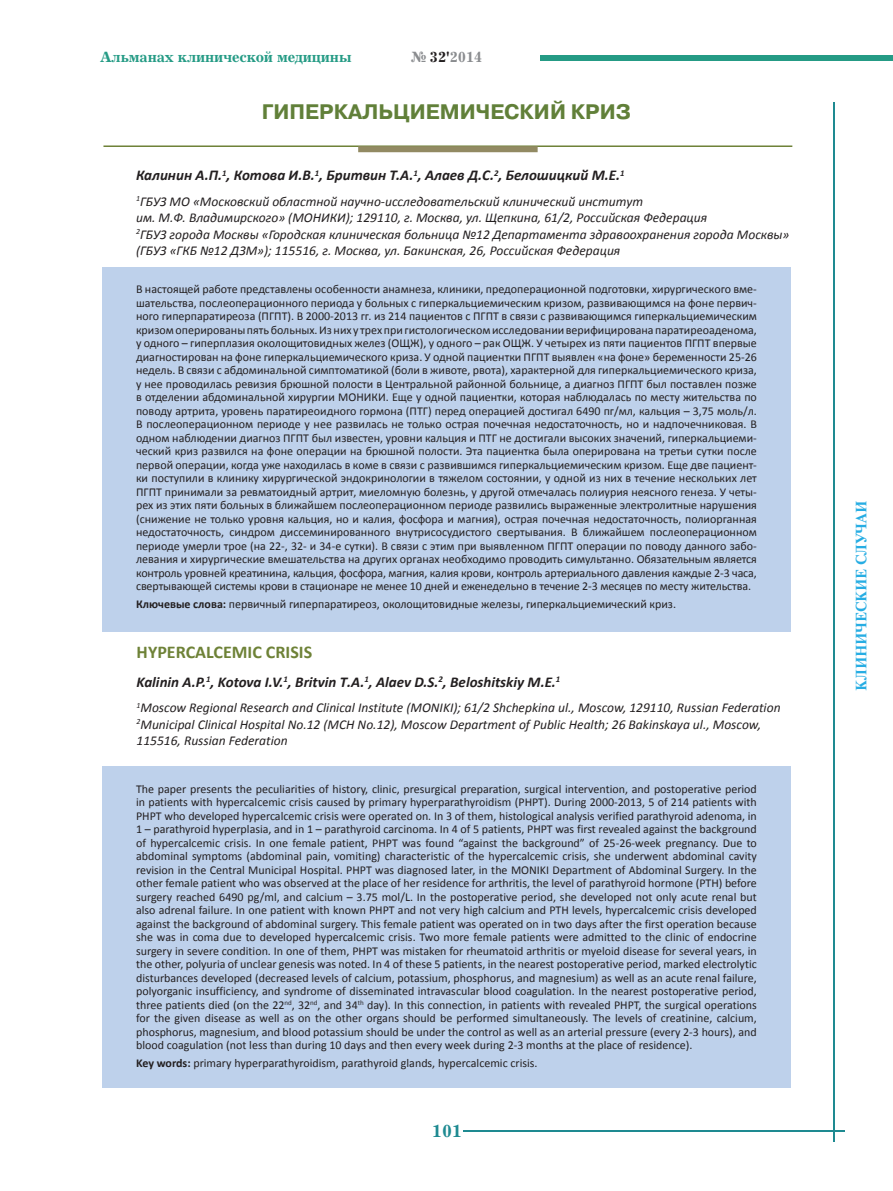
<style>
.page{position:relative;width:893px;height:1191px;background:#fff}
.page>*{position:absolute;margin:0;border:0;box-sizing:border-box;transform-origin:0 0}
.t1{font:700 21px "Pragmatica C";color:#618039}
.t2{font:700 18px "Calibri";color:#6e8237}
.t3{font:700 18px "Excelsior LT Std";color:#1e8a91}
.t4{font:italic 700 15px "Calibri";color:#231f20}
.t5{font:700 15px "Excelsior LT Std";letter-spacing:-.01em;color:#259b85}
.t6{font:700 15px "Newton C";color:#27ade3}
.t7{font:700 15px "Excelsior LT Std";letter-spacing:-.01em;color:#8a8c8f}
.t8{font:italic 13.5px/16.5px "Calibri";color:#231f20}
.t9{font:12px/13.5px "Calibri";color:#231f20;text-align:justify}
.s1{color:#231f20}
.s2{font-weight:700}
</style>
<div class="page">
<div style="left:540px;top:55px;width:353px;height:6px;background:#259b85"></div>
<hr style="left:833px;top:102px;width:2px;height:1039px;background:#1e8a91">
<hr style="left:463px;top:1130px;width:381px;height:2px;background:#1e8a91">
<div style="left:102px;top:267px;width:689px;height:365px;background:#bed1eb"></div>
<div style="left:102px;top:767px;width:689px;height:321px;background:#bed1eb"></div>
<hr style="left:103px;top:145px;width:689px;height:2px;background:#6e8237">
<div style="left:358px;top:146px;width:180px;height:6px;background:#928a63"></div>
<p class="t7" style="left:411px;top:48px;width:73px">№ <span class="s1">32'</span>2014</p>
<h1 class="t1" style="left:262px;top:100px;width:371px">ГИПЕРКАЛЬЦИЕМИЧЕСКИЙ КРИЗ</h1>
<p class="t5" style="left:100px;top:48px;width:253px">Альманах клинической медицины</p>
<p class="t4" style="left:136px;top:166px;width:490px">Калинин А.П.<sup>1</sup>, Котова И.В.<sup>1</sup>, Бритвин Т.А.<sup>1</sup>, Алаев Д.С.<sup>2</sup>, Белошицкий М.Е.<sup>1</sup></p>
<p class="t8" style="left:136px;top:192px;width:655px"><sup>1</sup>ГБУЗ МО «Московский областной научно-исследовательский клинический институт<br>им. М.Ф. Владимирского» (МОНИКИ); 129110, г. Москва, ул. Щепкина, 61/2, Российская Федерация<br><sup>2</sup>ГБУЗ города Москвы «Городская клиническая больница №12 Департамента здравоохранения города Москвы» (ГБУЗ «ГКБ №12 ДЗМ»); 115516, г. Москва, ул. Бакинская, 26, Российская Федерация</p>
<p class="t9" style="left:136px;top:282px;width:622px">В настоящей работе представлены особенности анамнеза, клиники, предоперационной подготовки, хирургического вме&shy;шательства, послеоперационного периода у больных с гиперкальциемическим кризом, развивающимся на фоне первич&shy;ного гиперпаратиреоза (ПГПТ). В 2000-2013 гг. из 214 пациентов с ПГПТ в связи с развивающимся гиперкальциемическим кризом оперированы пять больных. Из них у трех при гистологическом исследовании верифицирована паратиреоаденома, у одного – гиперплазия околощитовидных желез (ОЩЖ), у одного – рак ОЩЖ. У четырех из пяти пациентов ПГПТ впервые диагностирован на фоне гиперкальциемического криза. У одной пациентки ПГПТ выявлен «на фоне» беременности 25-26 недель. В связи с абдоминальной симптоматикой (боли в животе, рвота), характерной для гиперкальциемического криза, у нее проводилась ревизия брюшной полости в Центральной районной больнице, а диагноз ПГПТ был поставлен позже в отделении абдоминальной хирургии МОНИКИ. Еще у одной пациентки, которая наблюдалась по месту жительства по поводу артрита, уровень паратиреоидного гормона (ПТГ) перед операцией достигал 6490 пг/мл, кальция – 3,75 моль/л.<br>В послеоперационном периоде у нее развилась не только острая почечная недостаточность, но и надпочечниковая. В одном наблюдении диагноз ПГПТ был известен, уровни кальция и ПТГ не достигали высоких значений, гиперкальциеми&shy;ческий криз развился на фоне операции на брюшной полости. Эта пациентка была оперирована на третьи сутки после первой операции, когда уже находилась в коме в связи с развившимся гиперкальциемическим кризом. Еще две пациент&shy;ки поступили в клинику хирургической эндокринологии в тяжелом состоянии, у одной из них в течение нескольких лет ПГПТ принимали за ревматоидный артрит, миеломную болезнь, у другой отмечалась полиурия неясного генеза. У четы&shy;рех из этих пяти больных в ближайшем послеоперационном периоде развились выраженные электролитные нарушения (снижение не только уровня кальция, но и калия, фосфора и магния), острая почечная недостаточность, полиорганная недостаточность, синдром диссеминированного внутрисосудистого свертывания. В ближайшем послеоперационном периоде умерли трое (на 22-, 32- и 34-е сутки). В связи с этим при выявленном ПГПТ операции по поводу данного забо&shy;левания и хирургические вмешательства на других органах необходимо проводить симультанно. Обязательным является контроль уровней креатинина, кальция, фосфора, магния, калия крови, контроль артериального давления каждые 2-3 часа, свертывающей системы крови в стационаре не менее 10 дней и еженедельно в течение 2-3 месяцев по месту жительства.</p>
<p class="t9" style="left:136px;top:596px;width:541px"><span class="s2">Ключевые слова:</span> первичный гиперпаратиреоз, околощитовидные железы, гиперкальциемический криз.</p>
<h2 class="t2" style="left:137px;top:641px;width:177px">HYPERCALCEMIC CRISIS</h2>
<p class="t4" style="left:136px;top:673px;width:425px">Kalinin A.P.<sup>1</sup>, Kotova I.V.<sup>1</sup>, Britvin Т.А.<sup>1</sup>, Alaev D.S.<sup>2</sup>, Beloshitskiy М.Е.<sup>1</sup></p>
<p class="t8" style="left:136px;top:699px;width:646px"><sup>1</sup>Moscow Regional Research and Clinical Institute (MONIKI); 61/2 Shchepkina ul., Moscow, 129110, Russian Federation<br><sup>2</sup>Municipal Clinical Hospital No.12 (MCH No.12), Moscow Department of Public Health; 26 Bakinskaya ul., Moscow,<br>115516, Russian Federation</p>
<p class="t9" style="left:136px;top:781px;width:622px">The paper presents the peculiarities of history, clinic, presurgical preparation, surgical intervention, and postoperative period in patients with hypercalcemic crisis caused by primary hyperparathyroidism (PHPT). During 2000-2013, 5 of 214 patients with PHPT who developed hypercalcemic crisis were operated on. In 3 of them, histological analysis verified parathyroid adenoma, in 1 – parathyroid hyperplasia, and in 1 – parathyroid carcinoma. In 4 of 5 patients, PHPT was first revealed against the background of hypercalcemic crisis. In one female patient, PHPT was found “against the background” of 25-26-week pregnancy. Due to abdominal symptoms (abdominal pain, vomiting) characteristic of the hypercalcemic crisis, she underwent abdominal cavity revision in the Central Municipal Hospital. PHPT was diagnosed later, in the MONIKI Department of Abdominal Surgery. In the other female patient who was observed at the place of her residence for arthritis, the level of parathyroid hormone (PTH) before surgery reached 6490 pg/ml, and calcium – 3.75 mol/L. In the postoperative period, she developed not only acute renal but also adrenal failure. In one patient with known PHPT and not very high calcium and PTH levels, hypercalcemic crisis developed against the background of abdominal surgery. This female patient was operated on in two days after the first operation because she was in coma due to developed hypercalcemic crisis. Two more female patients were admitted to the clinic of endocrine surgery in severe condition. In one of them, PHPT was mistaken for rheumatoid arthritis or myeloid disease for several years, in the other, polyuria of unclear genesis was noted. In 4 of these 5 patients, in the nearest postoperative period, marked electrolytic disturbances developed (decreased levels of calcium, potassium, phosphorus, and magnesium) as well as an acute renal failure, polyorganic insufficiency, and syndrome of disseminated intravascular blood coagulation. In the nearest postoperative period, three patients died (on the 22<sup>nd</sup>, 32<sup>nd</sup>, and 34<sup>th</sup> day). In this connection, in patients with revealed PHPT, the surgical operations for the given disease as well as on the other organs should be performed simultaneously. The levels of creatinine, calcium, phosphorus, magnesium, and blood potassium should be under the control as well as an arterial pressure (every 2-3 hours), and blood coagulation (not less than during 10 days and then every week during 2-3 months at the place of residence).</p>
<p class="t9" style="left:136px;top:1056px;width:403px"><span class="s2">Key words:</span> primary hyperparathyroidism, parathyroid glands, hypercalcemic crisis.</p>
<h2 class="t3" style="left:432px;top:1120px;width:32px">101</h2>
<p class="t6" style="left:853px;top:691px;width:191px;rotate:-90deg">КЛИНИЧЕСКИЕ СЛУЧАИ</p>
</div>
